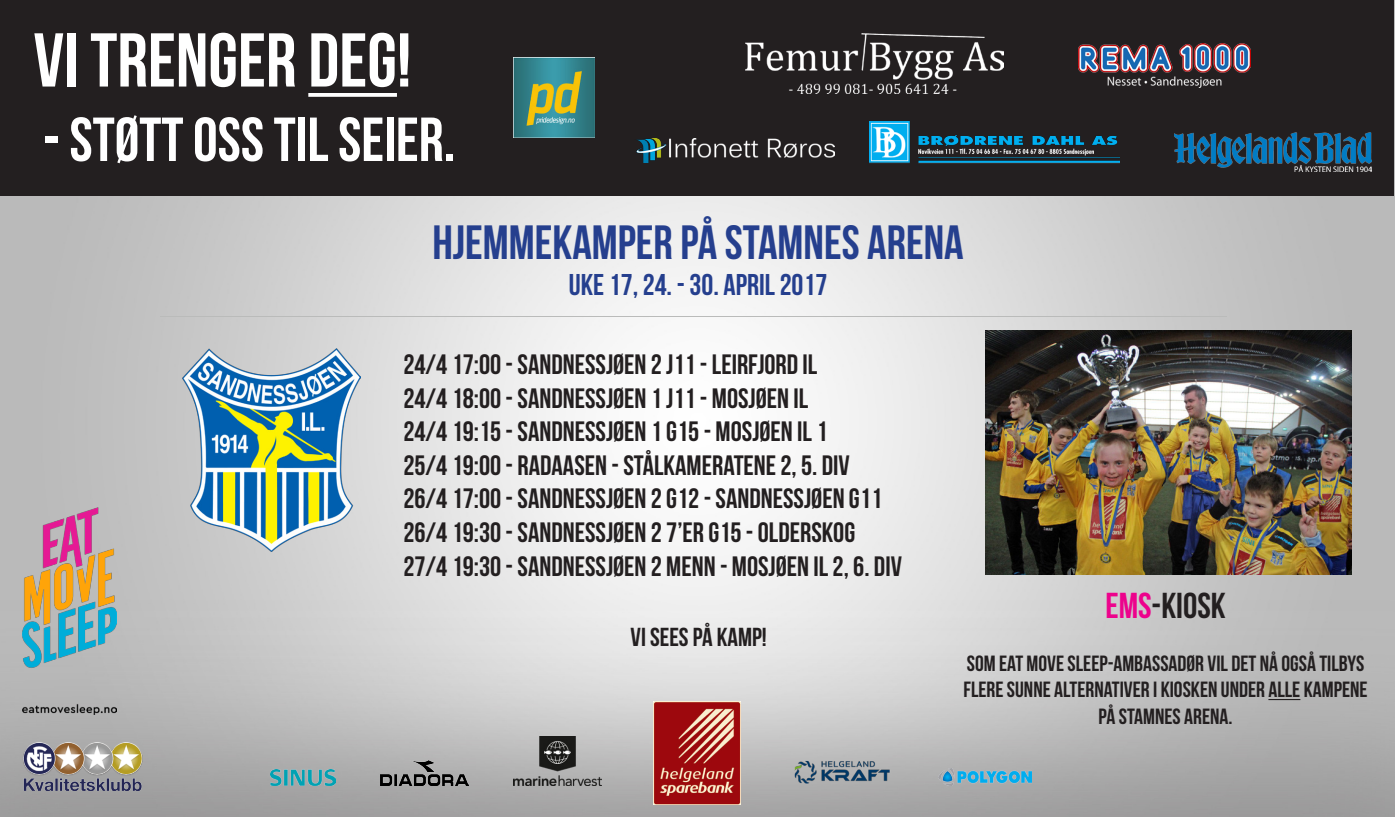
<style>
.page{position:relative;width:1395px;height:817px;background:#fff}
.page>*{position:absolute;margin:0;border:0;box-sizing:border-box;transform-origin:0 0}
.t1{font:76px "Bebas Neue";color:#fff}
.t2{font:62px "Bebas Neue";color:#fff}
.t3{font:48px "Bebas Neue";color:#253f8e}
.t4{font:36px "Bebas Neue";color:#231f20}
.t5{font:30px "Bebas Neue";color:#253f8e}
.t6{font:28px "Bebas Neue";color:#231f20}
.t7{font:26px "Bebas Neue";color:#231f20}
.t8{font:22px/26.4px "Bebas Neue";color:#231f20;text-align:center}
.s1{color:#ed028c}
</style>
<div class="page">
<img style="left:0;top:0;width:1395px;height:816px">
<div style="left:0;top:0;width:1394px;height:195px;background:#231f20"></div>
<img style="left:183px;top:348px;width:177px;height:203px">
<svg style="left:308px;top:93px;width:89px;height:4px"></svg>
<img style="left:654px;top:701px;width:86px;height:103px">
<img style="left:270px;top:769px;width:65px;height:16px">
<img style="left:513px;top:736px;width:88px;height:49px">
<img style="left:793px;top:750px;width:99px;height:35px">
<img style="left:939px;top:768px;width:92px;height:17px">
<img style="left:381px;top:760px;width:87px;height:25px">
<img style="left:513px;top:57px;width:81px;height:81px">
<img style="left:746px;top:34px;width:257px;height:59px">
<img style="left:869px;top:121px;width:250px;height:43px">
<img style="left:636px;top:138px;width:199px;height:25px">
<img style="left:1078px;top:44px;width:173px;height:44px">
<img style="left:1174px;top:132px;width:197px;height:39px">
<img style="left:22px;top:507px;width:95px;height:207px">
<img style="left:22px;top:742px;width:120px;height:48px">
<hr style="left:1268px;top:698px;width:32px;height:2px;background:#231f20">
<img style="left:985px;top:330px;width:366px;height:244px">
<p class="t1" style="left:34px;top:19px;width:379px">VI TRENGER DEG!</p>
<p class="t2" style="left:43px;top:105px;width:413px">- STØTT OSS TIL SEIER.</p>
<p class="t3" style="left:432px;top:216px;width:533px">HJEMMEKAMPER PÅ STAMNES ARENA</p>
<p class="t5" style="left:569px;top:268px;width:260px">UKE 17, 24. - 30. APRIL 2017</p>
<p class="t6" style="left:403px;top:349px;width:415px">24/4 17:00 - SANDNESSJØEN 2 J11 - LEIRFJORD IL</p>
<p class="t6" style="left:403px;top:382px;width:406px">24/4 18:00 - SANDNESSJØEN 1 J11 - MOSJØEN IL</p>
<p class="t6" style="left:403px;top:416px;width:425px">24/4 19:15 - SANDNESSJØEN 1 G15 - MOSJØEN IL 1</p>
<p class="t6" style="left:403px;top:449px;width:448px">25/4 19:00 - RADAASEN - STÅLKAMERATENE 2, 5. DIV</p>
<p class="t6" style="left:403px;top:483px;width:480px">26/4 17:00 - SANDNESSJØEN 2 G12 - SANDNESSJØEN G11</p>
<p class="t6" style="left:403px;top:517px;width:453px">26/4 19:30 - SANDNESSJØEN 2 7’ER G15 - OLDERSKOG</p>
<p class="t6" style="left:403px;top:550px;width:500px">27/4 19:30 - SANDNESSJØEN 2 MENN - MOSJØEN IL 2, 6. DIV</p>
<p class="t7" style="left:630px;top:623px;width:138px">VI SEES PÅ KAMP!</p>
<p class="t4" style="left:1105px;top:585px;width:122px"><span class="s1">EMS</span>-KIOSK</p>
<p class="t8" style="left:963px;top:649px;width:406px">SOM EAT MOVE SLEEP-AMBASSADØR VIL DET NÅ OGSÅ TILBYS<br>FLERE SUNNE ALTERNATIVER I KIOSKEN UNDER ALLE KAMPENE<br>PÅ STAMNES ARENA.</p>
</div>
